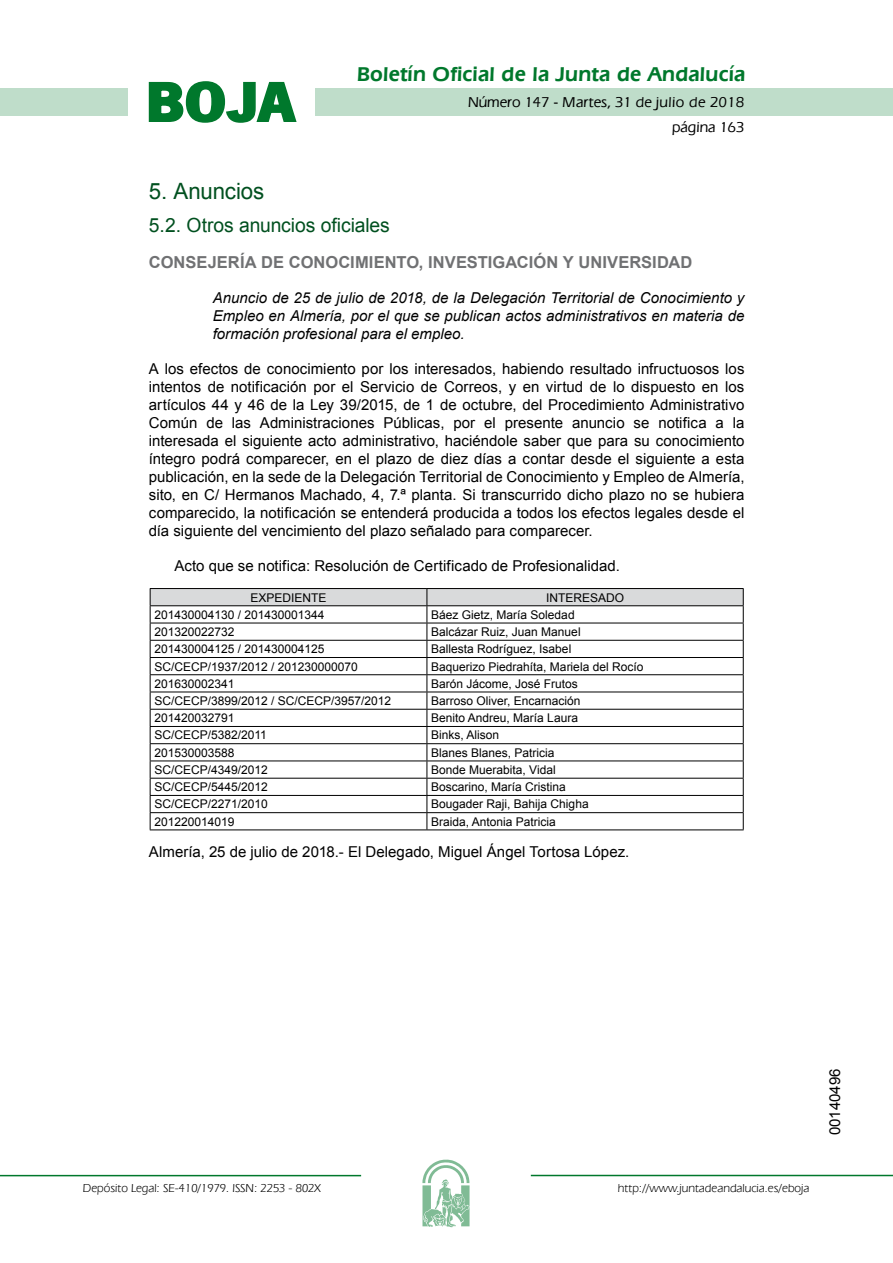
<style>
.page{position:relative;width:893px;height:1263px;background:#fff}
.page>*{position:absolute;margin:0;border:0;box-sizing:border-box;transform-origin:0 0}
.t1{font:700 57.75px "News Got T";color:#00782c;scale:1.14 1}
.t2{font:22.5px "Arial";letter-spacing:-.005em;color:#00501f}
.t3{font:600 21px "Eras IT Cby BT";letter-spacing:.01em;color:#00782c}
.t4{font:19.5px "Arial";letter-spacing:-.005em;color:#00501f}
.t5{font:700 16.5px "Arial";letter-spacing:.005em;color:#707173}
.t6{font:15px/18px "Arial";color:#000;text-align:justify}
.t7{font:italic 15px/18px "Arial";color:#000;text-align:justify}
.t8{font:500 15px/24.5px "Eras IT Cby BT";color:#000;text-align:right}
.t9{font:12px "Arial";color:#000}
.t10{font:12px "Eras IT Cby BT";color:#000}
</style>
<div class="page">
<div style="left:315px;top:88px;width:577px;height:28px;background:#bfddca"></div>
<div style="left:0;top:88px;width:128px;height:28px;background:#bfddca"></div>
<hr style="left:0;top:1175px;width:361px;height:1px;background:#00782c">
<svg style="left:422px;top:1159px;width:47px;height:68px"></svg>
<hr style="left:531px;top:1175px;width:361px;height:1px;background:#00782c">
<svg style="left:148px;top:81px;width:149px;height:42px"></svg>
<hr style="left:150px;top:588px;width:277px;height:1px;background:#000">
<hr style="left:427px;top:588px;width:316px;height:1px;background:#000">
<svg style="left:150px;top:589px;width:593px;height:241px"></svg>
<hr style="left:150px;top:830px;width:277px;height:1px;background:#000">
<hr style="left:427px;top:830px;width:316px;height:1px;background:#000">
<h1 class="t1" style="left:145px;top:68px;width:133px">BOJA</h1>
<h3 class="t3" style="left:357px;top:62px;width:390px">Boletín Oficial de la Junta de Andalucía</h3>
<p class="t8" style="left:468px;top:90px;width:278px">Número 147 - Martes, 31 de julio de 2018 página 163</p>
<h2 class="t2" style="left:149px;top:177px;width:117px">5. Anuncios</h2>
<h3 class="t4" style="left:149px;top:212px;width:242px">5.2. Otros anuncios oficiales</h3>
<p class="t5" style="left:149px;top:251px;width:545px">CONSEJERÍA DE CONOCIMIENTO, INVESTIGACIÓN Y UNIVERSIDAD</p>
<p class="t7" style="left:213px;top:289px;width:533px">Anuncio de 25 de julio de 2018, de la Delegación Territorial de Conocimiento y Empleo en Almería, por el que se publican actos administrativos en materia de formación profesional para el empleo.</p>
<p class="t6" style="left:149px;top:360px;width:597px">A los efectos de conocimiento por los interesados, habiendo resultado infructuosos los intentos de notificación por el Servicio de Correos, y en virtud de lo dispuesto en los artículos 44 y 46 de la Ley 39/2015, de 1 de octubre, del Procedimiento Administrativo Común de las Administraciones Públicas, por el presente anuncio se notifica a la interesada el siguiente acto administrativo, haciéndole saber que para su conocimiento íntegro podrá comparecer, en el plazo de diez días a contar desde el siguiente a esta publicación, en la sede de la Delegación Territorial de Conocimiento y Empleo de Almería, sito, en C/ Hermanos Machado, 4, 7.ª planta. Si transcurrido dicho plazo no se hubiera comparecido, la notificación se entenderá producida a todos los efectos legales desde el día siguiente del vencimiento del plazo señalado para comparecer.</p>
<p class="t6" style="left:174px;top:557px;width:447px">Acto que se notifica: Resolución de Certificado de Profesionalidad.</p>
<p class="t9" style="left:250px;top:589px;width:78px">EXPEDIENTE</p>
<p class="t9" style="left:546px;top:589px;width:80px">INTERESADO</p>
<p class="t9" style="left:154px;top:607px;width:172px">201430004130 / 201430001344</p>
<p class="t9" style="left:431px;top:607px;width:145px">Báez Gietz, María Soledad</p>
<p class="t9" style="left:154px;top:624px;width:82px">201320022732</p>
<p class="t9" style="left:431px;top:624px;width:151px">Balcázar Ruiz, Juan Manuel</p>
<p class="t9" style="left:154px;top:641px;width:172px">201430004125 / 201430004125</p>
<p class="t9" style="left:431px;top:641px;width:142px">Ballesta Rodríguez, Isabel</p>
<p class="t9" style="left:154px;top:658px;width:205px">SC/CECP/1937/2012 / 201230000070</p>
<p class="t9" style="left:431px;top:658px;width:214px">Baquerizo Piedrahíta, Mariela del Rocío</p>
<p class="t9" style="left:154px;top:676px;width:82px">201630002341</p>
<p class="t9" style="left:431px;top:676px;width:148px">Barón Jácome, José Frutos</p>
<p class="t9" style="left:154px;top:693px;width:238px">SC/CECP/3899/2012 / SC/CECP/3957/2012</p>
<p class="t9" style="left:431px;top:693px;width:151px">Barroso Oliver, Encarnación</p>
<p class="t9" style="left:154px;top:710px;width:82px">201420032791</p>
<p class="t9" style="left:431px;top:710px;width:148px">Benito Andreu, María Laura</p>
<p class="t9" style="left:154px;top:727px;width:114px">SC/CECP/5382/2011</p>
<p class="t9" style="left:431px;top:727px;width:70px">Binks, Alison</p>
<p class="t9" style="left:154px;top:745px;width:82px">201530003588</p>
<p class="t9" style="left:431px;top:745px;width:125px">Blanes Blanes, Patricia</p>
<p class="t9" style="left:154px;top:762px;width:115px">SC/CECP/4349/2012</p>
<p class="t9" style="left:431px;top:762px;width:126px">Bonde Muerabita, Vidal</p>
<p class="t9" style="left:154px;top:779px;width:115px">SC/CECP/5445/2012</p>
<p class="t9" style="left:431px;top:779px;width:136px">Boscarino, María Cristina</p>
<p class="t9" style="left:154px;top:796px;width:115px">SC/CECP/2271/2010</p>
<p class="t9" style="left:431px;top:796px;width:159px">Bougader Raji, Bahija Chigha</p>
<p class="t9" style="left:154px;top:814px;width:82px">201220014019</p>
<p class="t9" style="left:431px;top:814px;width:126px">Braida, Antonia Patricia</p>
<p class="t6" style="left:149px;top:843px;width:482px">Almería, 25 de julio de 2018.- El Delegado, Miguel Ángel Tortosa López.</p>
<p class="t10" style="left:83px;top:1181px;width:239px">Depósito Legal: SE-410/1979. ISSN: 2253 - 802X</p>
<p class="t10" style="left:618px;top:1181px;width:193px">http://www.juntadeandalucia.es/eboja</p>
<p class="t6" style="left:826px;top:1135px;width:68px;rotate:-90deg">00140496</p>
</div>
